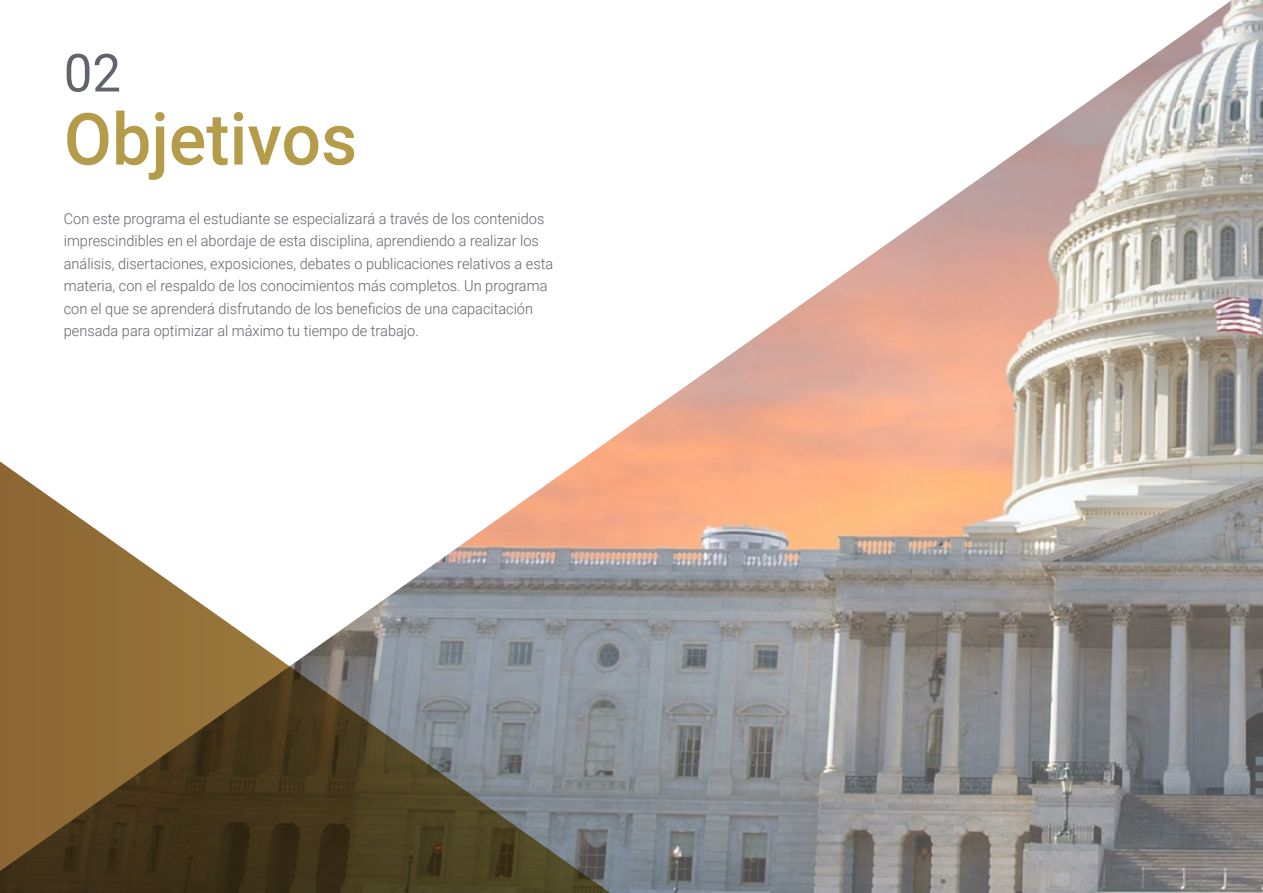
<style>
.page{position:relative;width:1263px;height:893px;background:#fff}
.page>*{position:absolute;margin:0;border:0;box-sizing:border-box;transform-origin:0 0}
.t1{font:500 72px "Roboto";color:#b49c4b}
.t2{font:52.5px "Roboto";color:#61646a}
.t3{font:300 15px/22.5px "Roboto";color:#61646a}
</style>
<div class="page">
<img style="left:601px;top:0;width:662px;height:893px">
<svg style="left:0;top:446px;width:640px;height:447px"></svg>
<h2 class="t2" style="left:64px;top:36px;width:59px">02</h2>
<h1 class="t1" style="left:64px;top:89px;width:295px">Objetivos</h1>
<p class="t3" style="left:64px;top:207px;width:491px">Con este programa el estudiante se especializará a través de los contenidos imprescindibles en el abordaje de esta disciplina, aprendiendo a realizar los análisis, disertaciones, exposiciones, debates o publicaciones relativos a esta materia, con el respaldo de los conocimientos más completos. Un programa con el que se aprenderá disfrutando de los beneficios de una capacitación pensada para optimizar al máximo tu tiempo de trabajo.</p>
</div>
